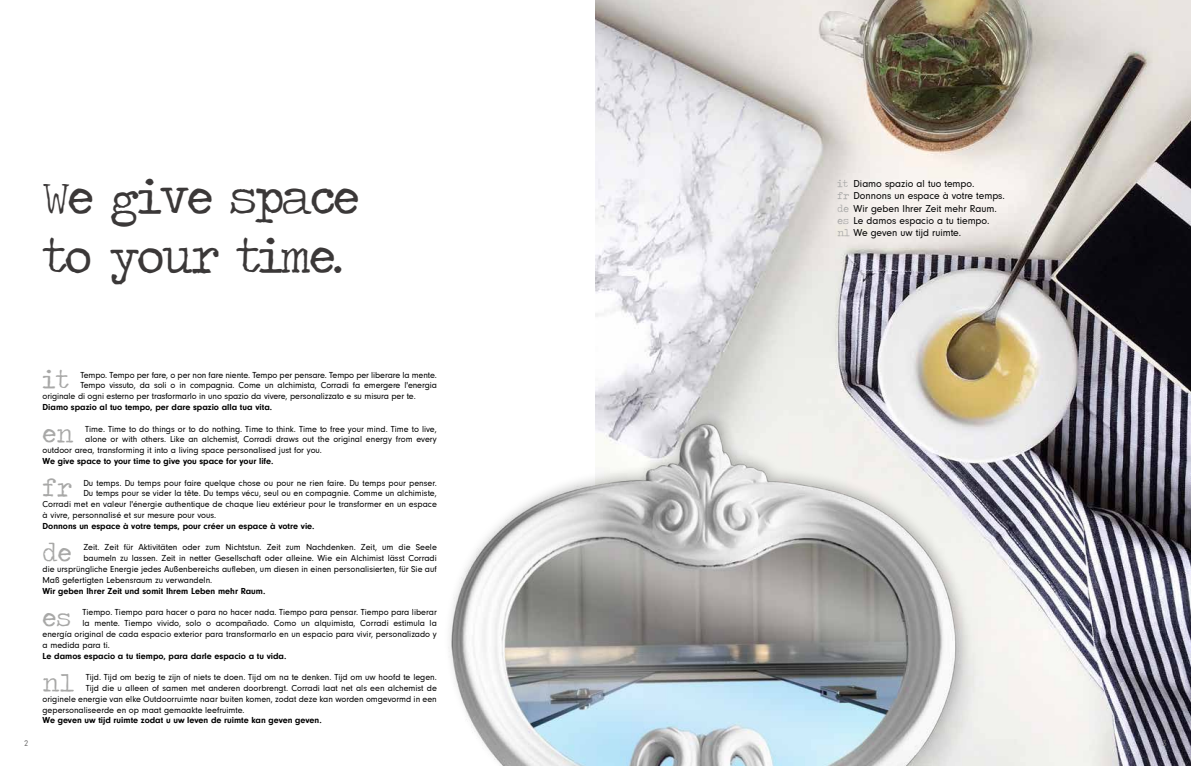
<style>
.page{position:relative;width:1191px;height:766px;background:#fff}
.page>*{position:absolute;margin:0;border:0;box-sizing:border-box;transform-origin:0 0}
.t1{font:49px/58.8px "Traveling Typewriter";letter-spacing:-.05em;color:#3b3838}
.t2{font:26.1px "Traveling Typewriter";color:#a8a8a7}
.t3{font:10.3px/12.4px "Neuzeit Gro T";color:#000}
.t4{font:9px "Neuzeit Gro T";color:#000}
.t5{font:700 9px "Neuzeit Gro T";color:#000}
.t6{font:8.5px "Neuzeit Gro T";color:#706f6f}
.s1{font-family:"Traveling Typewriter";color:#a8a8a7}
</style>
<div class="page">
<img style="left:595px;top:0;width:596px;height:765px">
<div style="left:442px;top:409px;width:547px;height:356px;background:#000;opacity:.25"></div>
<img style="left:442px;top:421px;width:626px;height:344px">
<h1 class="t1" style="left:43px;top:167px;width:319px">We give space to your time.</h1>
<h2 class="t2" style="left:43px;top:363px;width:28px">it</h2>
<p class="t4" style="left:80px;top:369px;width:358px">Tempo. Tempo per fare, o per non fare niente. Tempo per pensare. Tempo per liberare la mente.</p>
<p class="t4" style="left:80px;top:380px;width:358px">Tempo vissuto, da soli o in compagnia. Come un alchimista, Corradi fa emergere l'energia</p>
<p class="t4" style="left:43px;top:391px;width:375px">originale di ogni esterno per trasformarlo in uno spazio da vivere, personalizzato e su misura per te.</p>
<p class="t5" style="left:43px;top:402px;width:231px">Diamo spazio al tuo tempo, per dare spazio alla tua vita.</p>
<h2 class="t2" style="left:43px;top:417px;width:33px">en</h2>
<p class="t4" style="left:85px;top:423px;width:353px">Time. Time to do things or to do nothing. Time to think. Time to free your mind. Time to live,</p>
<p class="t4" style="left:85px;top:434px;width:353px">alone or with others. Like an alchemist, Corradi draws out the original energy from every</p>
<p class="t4" style="left:43px;top:445px;width:281px">outdoor area, transforming it into a living space personalised just for you.</p>
<p class="t5" style="left:43px;top:456px;width:232px">We give space to your time to give you space for your life.</p>
<h2 class="t2" style="left:43px;top:471px;width:31px">fr</h2>
<p class="t4" style="left:83px;top:477px;width:355px">Du temps. Du temps pour faire quelque chose ou pour ne rien faire. Du temps pour penser.</p>
<p class="t4" style="left:83px;top:488px;width:355px">Du temps pour se vider la tête. Du temps vécu, seul ou en compagnie. Comme un alchimiste,</p>
<p class="t4" style="left:43px;top:499px;width:396px">Corradi met en valeur l'énergie authentique de chaque lieu extérieur pour le transformer en un espace</p>
<p class="t4" style="left:43px;top:510px;width:175px">à vivre, personnalisé et sur mesure pour vous.</p>
<p class="t5" style="left:43px;top:520px;width:274px">Donnons un espace à votre temps, pour créer un espace à votre vie.</p>
<h2 class="t2" style="left:43px;top:535px;width:31px">de</h2>
<p class="t4" style="left:83px;top:542px;width:355px">Zeit. Zeit für Aktivitäten oder zum Nichtstun. Zeit zum Nachdenken. Zeit, um die Seele</p>
<p class="t4" style="left:83px;top:553px;width:355px">baumeln zu lassen. Zeit in netter Gesellschaft oder alleine. Wie ein Alchimist lässt Corradi</p>
<p class="t4" style="left:43px;top:564px;width:396px">die ursprüngliche Energie jedes Außenbereichs aufleben, um diesen in einen personalisierten, für Sie auf</p>
<p class="t4" style="left:43px;top:575px;width:171px">Maß gefertigten Lebensraum zu verwandeln.</p>
<p class="t5" style="left:43px;top:585px;width:224px">Wir geben Ihrer Zeit und somit Ihrem Leben mehr Raum.</p>
<h2 class="t2" style="left:43px;top:600px;width:30px">es</h2>
<p class="t4" style="left:82px;top:607px;width:356px">Tiempo. Tiempo para hacer o para no hacer nada. Tiempo para pensar. Tiempo para liberar</p>
<p class="t4" style="left:82px;top:618px;width:356px">la mente. Tiempo vivido, solo o acompañado. Como un alquimista, Corradi estimula la</p>
<p class="t4" style="left:43px;top:629px;width:396px">energía original de cada espacio exterior para transformarlo en un espacio para vivir, personalizado y</p>
<p class="t4" style="left:43px;top:639px;width:69px">a medida para ti.</p>
<p class="t5" style="left:43px;top:650px;width:245px">Le damos espacio a tu tiempo, para darle espacio a tu vida.</p>
<h2 class="t2" style="left:43px;top:665px;width:33px">nl</h2>
<p class="t4" style="left:86px;top:672px;width:352px">Tijd. Tijd om bezig te zijn of niets te doen. Tijd om na te denken. Tijd om uw hoofd te legen.</p>
<p class="t4" style="left:86px;top:683px;width:352px">Tijd die u alleen of samen met anderen doorbrengt. Corradi laat net als een alchemist de</p>
<p class="t4" style="left:43px;top:693px;width:396px">originele energie van elke Outdoorruimte naar buiten komen, zodat deze kan worden omgevormd in een</p>
<p class="t4" style="left:43px;top:704px;width:204px">gepersonaliseerde en op maat gemaakte leefruimte.</p>
<p class="t5" style="left:43px;top:715px;width:281px">We geven uw tijd ruimte zodat u uw leven de ruimte kan geven geven.</p>
<p class="t3" style="left:837px;top:177px;width:169px"><span class="s1">it</span> Diamo spazio al tuo tempo.<br><span class="s1">fr</span> Donnons un espace à votre temps. <span class="s1">de</span> Wir geben Ihrer Zeit mehr Raum. <span class="s1">es</span> Le damos espacio a tu tiempo.<br><span class="s1">nl</span> We geven uw tijd ruimte.</p>
<p class="t6" style="left:24px;top:738px;width:6px">2</p>
<p class="t6" style="left:1162px;top:738px;width:6px">3</p>
</div>
